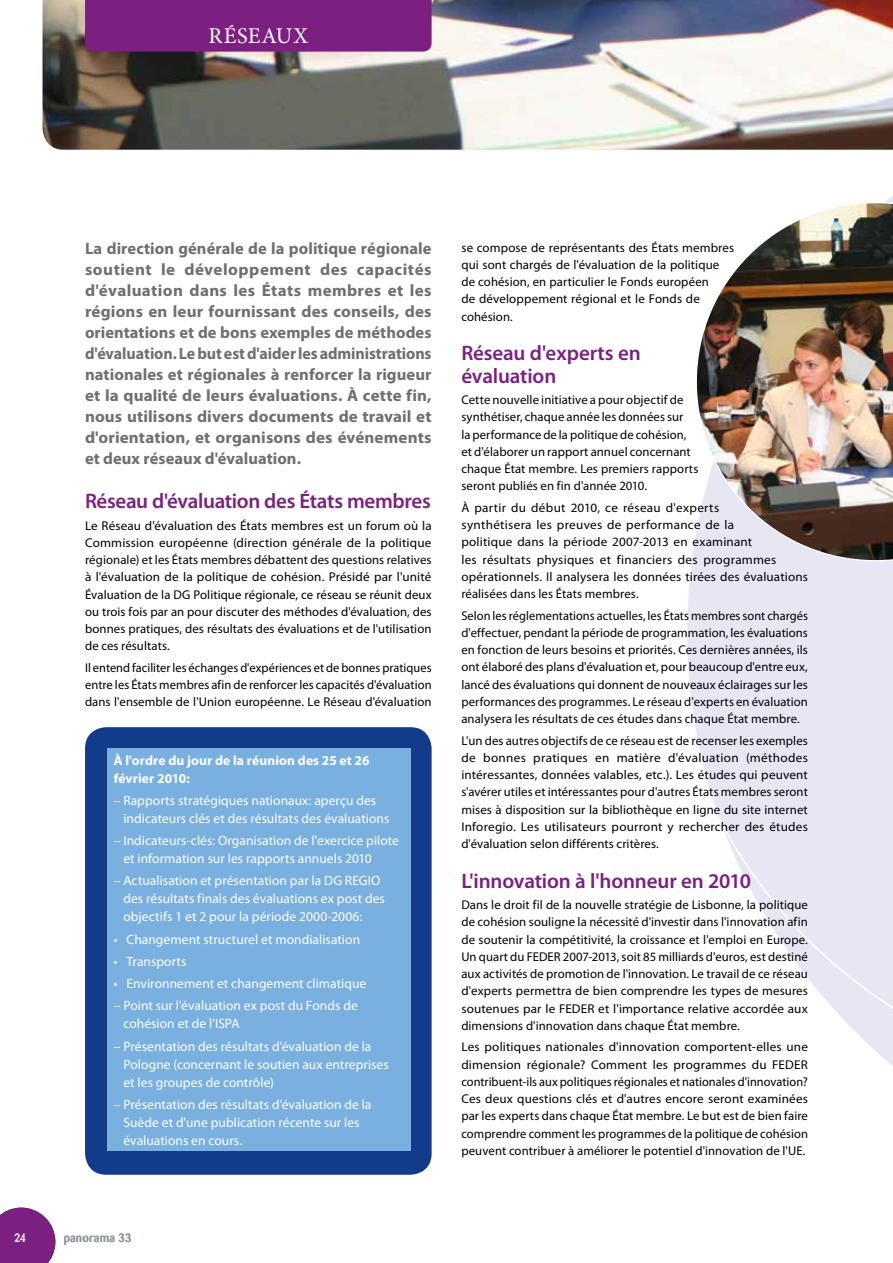
<style>
.page{position:relative;width:893px;height:1263px;background:#fff}
.page>*{position:absolute;margin:0;border:0;box-sizing:border-box;transform-origin:0 0}
.t1{font:22.5px "Minion Pro";letter-spacing:.03em;color:#fff}
.t2{font:600 21px/22.5px "Myriad Pro";letter-spacing:-.01em;color:#7b1f81}
.t3{font:700 16.5px/21px "Myriad Pro";letter-spacing:.005em;color:#6f6f6e;text-align:justify}
.t4{font:13.5px/18px "Myriad Pro";letter-spacing:.005em;color:#fff}
.t5{font:700 13.5px/18px "Myriad Pro";letter-spacing:.01em;color:#fff}
.t6{font:12.75px/17.2px "Myriad Pro";letter-spacing:.01em;color:#000;text-align:justify}
.t7{font:500 12px "Barmeno";letter-spacing:.02em;color:#90989c}
.t8{font:500 12px "Barmeno";color:#fff}
</style>
<div class="page">
<svg style="left:687px;top:196px;width:206px;height:870px"></svg>
<img style="left:43px;top:0;width:850px;height:150px">
<svg style="left:0;top:1208px;width:55px;height:55px;background:#87358d"></svg>
<div style="left:85px;top:727px;width:347px;height:448px;background:#123c8a;border-radius:21px"></div>
<div style="left:108px;top:748px;width:303px;height:403px;background:#7ab0e0"></div>
<div style="left:85px;top:0;width:347px;height:52px;background:#7b1f81"></div>
<img style="left:696px;top:202px;width:197px;height:359px">
<h1 class="t1" style="left:209px;top:20px;width:101px">RÉSEAUX</h1>
<p class="t3" style="left:85px;top:239px;width:348px">La direction générale de la politique régionale soutient le développement des capacités d'évaluation dans les États membres et les régions en leur fournissant des conseils, des orientations et de bons exemples de méthodes d'évaluation. Le but est d'aider les administrations nationales et régionales à renforcer la rigueur et la qualité de leurs évaluations. À cette fin, nous utilisons divers documents de travail et d'orientation, et organisons des événements et deux réseaux d'évaluation.</p>
<h2 class="t2" style="left:85px;top:490px;width:347px">Réseau d'évaluation des États membres</h2>
<p class="t6" style="left:85px;top:517px;width:348px">Le Réseau d'évaluation des États membres est un forum où la Commission européenne (direction générale de la politique régionale) et les États membres débattent des questions relatives à l'évaluation de la politique de cohésion. Présidé par l'unité Évaluation de la DG Politique régionale, ce réseau se réunit deux ou trois fois par an pour discuter des méthodes d'évaluation, des bonnes pratiques, des résultats des évaluations et de l'utilisation de ces résultats.</p>
<p class="t6" style="left:85px;top:659px;width:348px">Il entend faciliter les échanges d'expériences et de bonnes pratiques entre les États membres afin de renforcer les capacités d'évaluation dans l'ensemble de l'Union européenne. Le Réseau d'évaluation</p>
<p class="t5" style="left:114px;top:751px;width:257px">À l'ordre du jour de la réunion des 25 et 26 février 2010:</p>
<p class="t4" style="left:123px;top:791px;width:267px;text-indent:-10px">– Rapports stratégiques nationaux: aperçu des indicateurs clés et des résultats des évaluations</p>
<p class="t4" style="left:123px;top:832px;width:277px;text-indent:-10px">– Indicateurs-clés: Organisation de l'exercice pilote et information sur les rapports annuels 2010</p>
<p class="t4" style="left:123px;top:872px;width:263px;text-indent:-10px">– Actualisation et présentation par la DG REGIO des résultats finals des évaluations ex post des objectifs 1 et 2 pour la période 2000-2006:</p>
<p class="t4" style="left:114px;top:930px;width:248px">• Changement structurel et mondialisation</p>
<p class="t4" style="left:114px;top:952px;width:74px">• Transports</p>
<p class="t4" style="left:114px;top:975px;width:254px">• Environnement et changement climatique</p>
<p class="t4" style="left:123px;top:997px;width:236px;text-indent:-10px">– Point sur l'évaluation ex post du Fonds de cohésion et de l'ISPA</p>
<p class="t4" style="left:123px;top:1037px;width:267px;text-indent:-10px">– Présentation des résultats d'évaluation de la<br>Pologne (concernant le soutien aux entreprises et les groupes de contrôle)</p>
<p class="t4" style="left:123px;top:1095px;width:250px;text-indent:-10px">– Présentation des résultats d'évaluation de la<br>Suède et d'une publication récente sur les évaluations en cours.</p>
<p class="t8" style="left:14px;top:1231px;width:14px">24</p>
<p class="t7" style="left:64px;top:1230px;width:69px">panorama 33</p>
<p class="t6" style="left:461px;top:239px;width:274px;text-align:left">se compose de représentants des États membres qui sont chargés de l'évaluation de la politique de cohésion, en particulier le Fonds européen<br>de développement régional et le Fonds de cohésion.</p>
<h2 class="t2" style="left:461px;top:342px;width:181px">Réseau d'experts en évaluation</h2>
<p class="t6" style="left:461px;top:391px;width:239px;text-align:left">Cette nouvelle initiative a pour objectif de synthétiser, chaque année les données sur<br>la performance de la politique de cohésion, et d'élaborer un rapport annuel concernant chaque État membre. Les premiers rapports seront publiés en fin d'année 2010.</p>
<p class="t6" style="left:461px;top:499px;width:348px;text-align:left">À partir du début 2010, ce réseau d'experts<br>synthétisera les preuves de performance de la<br>politique dans la période 2007-2013 en examinant<br>les résultats physiques et financiers des programmes opérationnels. Il analysera les données tirées des évaluations réalisées dans les États membres.</p>
<p class="t6" style="left:461px;top:607px;width:348px">Selon les réglementations actuelles, les États membres sont chargés d'effectuer, pendant la période de programmation, les évaluations en fonction de leurs besoins et priorités. Ces dernières années, ils ont élaboré des plans d'évaluation et, pour beaucoup d'entre eux, lancé des évaluations qui donnent de nouveaux éclairages sur les performances des programmes. Le réseau d'experts en évaluation analysera les résultats de ces études dans chaque État membre.</p>
<p class="t6" style="left:461px;top:732px;width:348px">L'un des autres objectifs de ce réseau est de recenser les exemples de bonnes pratiques en matière d'évaluation (méthodes intéressantes, données valables, etc.). Les études qui peuvent s'avérer utiles et intéressantes pour d'autres États membres seront mises à disposition sur la bibliothèque en ligne du site internet Inforegio. Les utilisateurs pourront y rechercher des études d'évaluation selon différents critères.</p>
<h2 class="t2" style="left:461px;top:870px;width:291px">L'innovation à l'honneur en 2010</h2>
<p class="t6" style="left:461px;top:896px;width:348px">Dans le droit fil de la nouvelle stratégie de Lisbonne, la politique de cohésion souligne la nécessité d'investir dans l'innovation afin de soutenir la compétitivité, la croissance et l'emploi en Europe.<br>Un quart du FEDER 2007-2013, soit 85 milliards d'euros, est destiné aux activités de promotion de l'innovation. Le travail de ce réseau d'experts permettra de bien comprendre les types de mesures soutenues par le FEDER et l'importance relative accordée aux dimensions d'innovation dans chaque État membre.</p>
<p class="t6" style="left:461px;top:1039px;width:348px">Les politiques nationales d'innovation comportent-elles une dimension régionale? Comment les programmes du FEDER contribuent-ils aux politiques régionales et nationales d'innovation?<br>Ces deux questions clés et d'autres encore seront examinées par les experts dans chaque État membre. Le but est de bien faire comprendre comment les programmes de la politique de cohésion peuvent contribuer à améliorer le potentiel d'innovation de l'UE.</p>
</div>
